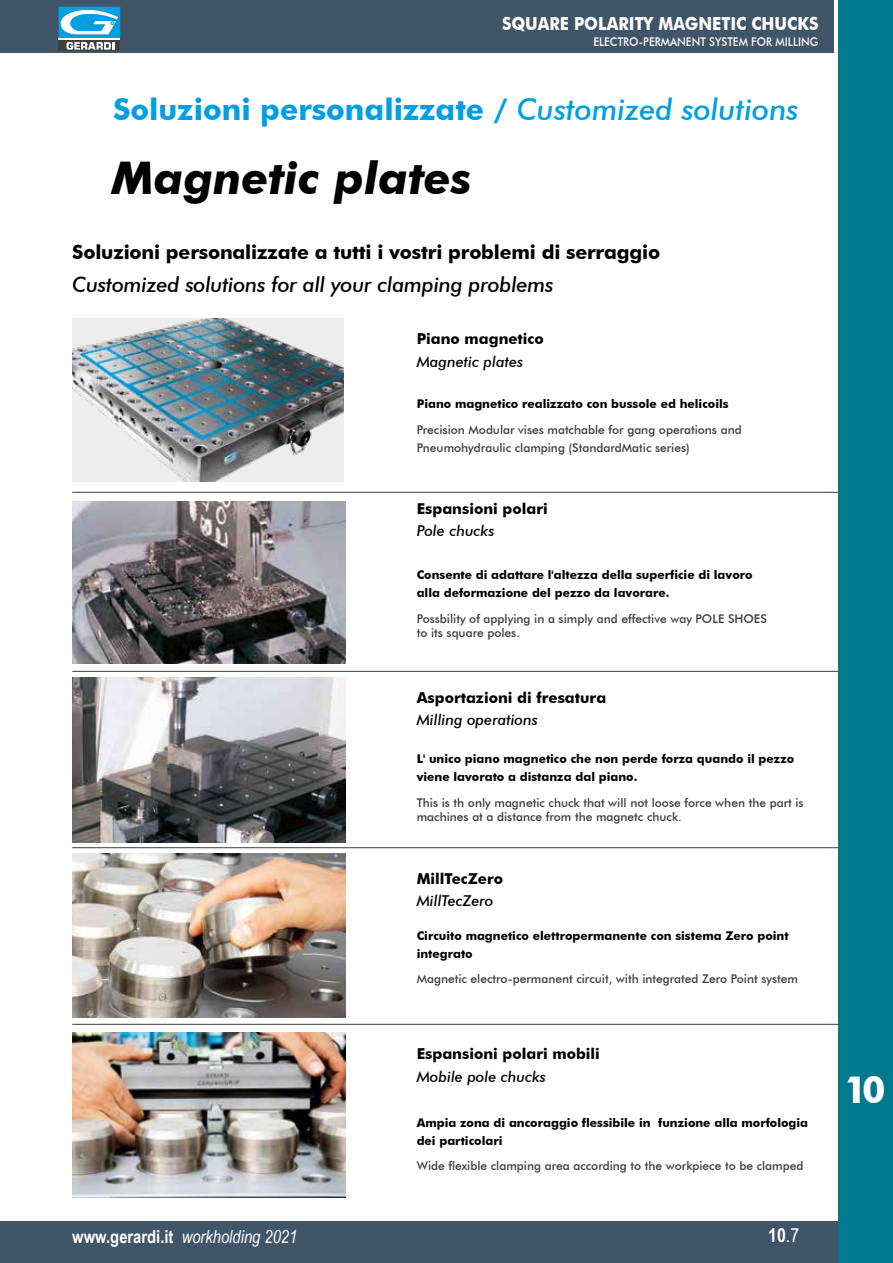
<style>
.page{position:relative;width:893px;height:1263px;background:#fff}
.page>*{position:absolute;margin:0;border:0;box-sizing:border-box;transform-origin:0 0}
.t1{font:italic 700 45px "Futura BT";color:#000}
.t2{font:700 37.5px "Futura BT";color:#fff}
.t3{font:700 30px "Futura BT";color:#009fe3}
.t4{font:italic 500 21px "Futura BT";letter-spacing:-.01em;color:#000}
.t5{font:700 19.5px "Futura BT";letter-spacing:-.01em;color:#000}
.t6{font:700 19.5px "Arial Narrow";color:#fff}
.t7{font:italic 18px "Arial Narrow";color:#fff}
.t8{font:700 18px "Futura BT";color:#fff;scale:.9 1}
.t9{font:700 15px "Futura BT";color:#000}
.t10{font:italic 500 15px "Futura BT";color:#000}
.t11{font:500 12px/14.4px "Futura BT";color:#3c3c3b}
.t12{font:700 12px/18px "Futura BT";color:#000}
.t13{font:500 12px "Futura BT";color:#fff;scale:.9 1}
.s1{font-weight:500;font-style:italic}
.s2{font-weight:700;font-style:normal}
.s3{font-weight:400}
</style>
<div class="page">
<div style="left:0;top:0;width:833px;height:53px;background:#405567"></div>
<div style="left:59px;top:40px;width:61px;height:11px;background:#3f3f3e"></div>
<svg style="left:59px;top:7px;width:61px;height:43px;background:#68b3d4"></svg>
<div style="left:0;top:1221px;width:893px;height:42px;background:#405567"></div>
<div style="left:838px;top:0;width:55px;height:1263px;background:#00798f"></div>
<hr style="left:72px;top:492px;width:766px;height:1px;background:#3c3c3b">
<hr style="left:72px;top:671px;width:766px;height:1px;background:#3c3c3b">
<hr style="left:72px;top:847px;width:766px;height:1px;background:#3c3c3b">
<hr style="left:72px;top:1024px;width:766px;height:1px;background:#3c3c3b">
<img style="left:72px;top:677px;width:273px;height:165px">
<img style="left:72px;top:501px;width:273px;height:162px">
<img style="left:72px;top:1032px;width:273px;height:165px">
<img style="left:72px;top:853px;width:273px;height:164px">
<img style="left:72px;top:318px;width:272px;height:164px">
<h3 class="t8" style="left:502px;top:12px;width:353px">SQUARE POLARITY MAGNETIC CHUCKS</h3>
<p class="t13" style="left:593px;top:35px;width:252px">ELECTRO-PERMANENT SYSTEM FOR MILLING</p>
<h3 class="t3" style="left:113px;top:91px;width:687px">Soluzioni personalizzate / <span class="s1">Customized solutions</span></h3>
<h1 class="t1" style="left:112px;top:151px;width:361px">Magnetic plates</h1>
<h3 class="t5" style="left:72px;top:240px;width:589px">Soluzioni personalizzate a tutti i vostri problemi di serraggio</h3>
<h3 class="t4" style="left:72px;top:272px;width:483px">Customized solutions for all your clamping problems</h3>
<p class="t9" style="left:417px;top:330px;width:129px">Piano magnetico</p>
<p class="t10" style="left:417px;top:352px;width:108px">Magnetic plates</p>
<p class="t12" style="left:417px;top:395px;width:313px">Piano magnetico realizzato con bussole ed helicoils</p>
<p class="t11" style="left:417px;top:420px;width:326px;line-height:18px">Precision Modular vises matchable for gang operations and<br>Pneumohydraulic clamping (StandardMatic series)</p>
<p class="t9" style="left:417px;top:499px;width:133px">Espansioni polari</p>
<p class="t10" style="left:417px;top:522px;width:79px">Pole chucks</p>
<p class="t12" style="left:417px;top:566px;width:337px">Consente di adattare l'altezza della superficie di lavoro alla deformazione del pezzo da lavorare.</p>
<p class="t11" style="left:417px;top:611px;width:352px">Possbility of applying in a simply and effective way POLE SHOES to its square poles.</p>
<p class="t9" style="left:417px;top:688px;width:191px">Asportazioni di fresatura</p>
<p class="t10" style="left:417px;top:711px;width:123px">Milling operations</p>
<p class="t12" style="left:417px;top:750px;width:379px">L' unico piano magnetico che non perde forza quando il pezzo viene lavorato a distanza dal piano.</p>
<p class="t11" style="left:417px;top:795px;width:388px">This is th only magnetic chuck that will not loose force when the part is machines at a distance from the magnetc chuck.</p>
<p class="t9" style="left:417px;top:869px;width:88px">MillTecZero</p>
<p class="t10" style="left:417px;top:892px;width:78px">MillTecZero</p>
<p class="t12" style="left:417px;top:926px;width:373px">Circuito magnetico elettropermanente con sistema Zero point integrato</p>
<p class="t11" style="left:417px;top:971px;width:383px">Magnetic electro-permanent circuit, with integrated Zero Point system</p>
<p class="t9" style="left:417px;top:1045px;width:185px">Espansioni polari mobili</p>
<p class="t10" style="left:417px;top:1067px;width:131px">Mobile pole chucks</p>
<h3 class="t7" style="left:72px;top:1224px;width:227px"><span class="s2">www.gerardi.it</span> workholding 2021</h3>
<p class="t12" style="left:417px;top:1113px;width:393px">Ampia zona di ancoraggio flessibile in funzione alla morfologia dei particolari</p>
<p class="t11" style="left:417px;top:1159px;width:388px">Wide flexible clamping area according to the workpiece to be clamped</p>
<h3 class="t6" style="left:768px;top:1220px;width:33px">10<span class="s3">.7</span></h3>
<h2 class="t2" style="left:844px;top:1067px;width:43px">10</h2>
</div>
